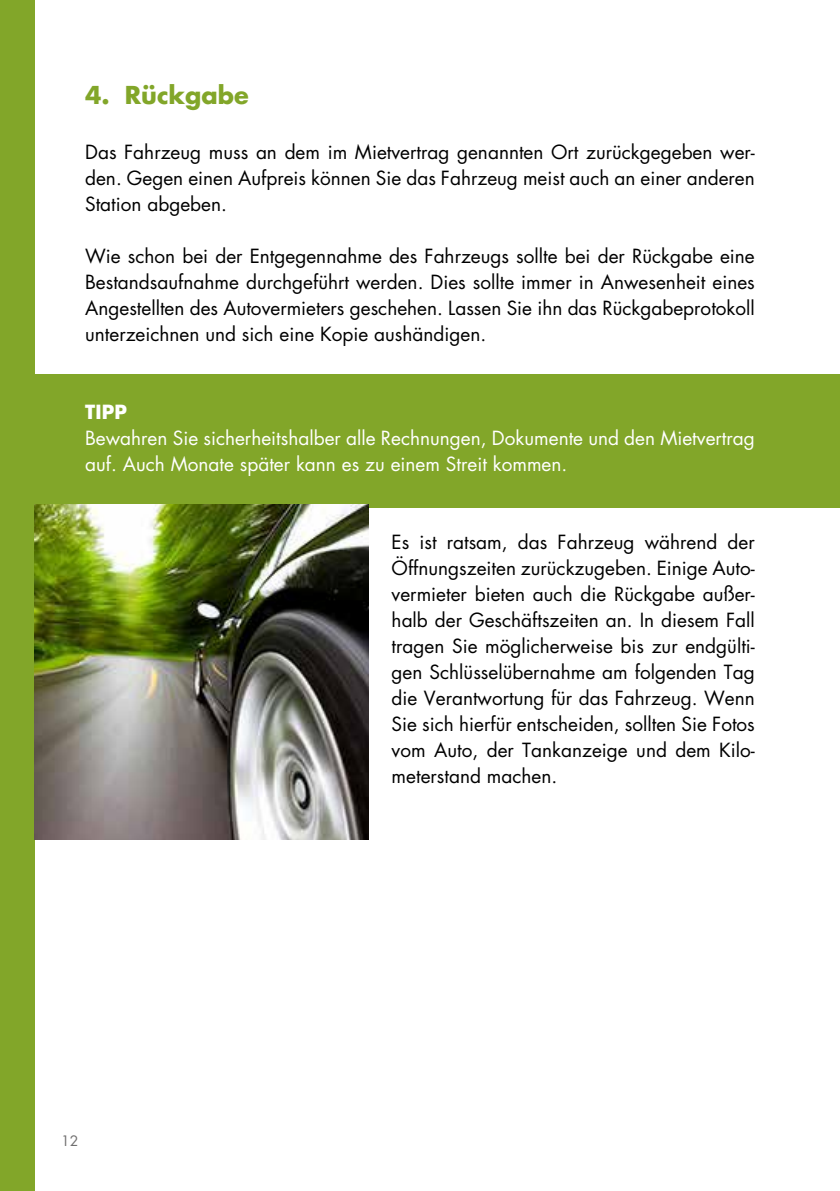
<style>
.page{position:relative;width:840px;height:1191px;background:#fff}
.page>*{position:absolute;margin:0;border:0;box-sizing:border-box;transform-origin:0 0}
.t1{font:700 24px "Futura";color:#82a629}
.t2{font:19px/26px "Futura";color:#000;text-align:justify}
.t3{font:19px/26px "Futura";color:#fff}
.t4{font:700 19px "Futura";color:#fff}
.t5{font:14px "Futura";color:#706f6f}
</style>
<div class="page">
<div style="left:0;top:374px;width:839px;height:133px;background:#82a629"></div>
<div style="left:0;top:0;width:34px;height:1191px;background:#82a629"></div>
<img style="left:34px;top:505px;width:335px;height:334px">
<p class="t1" style="left:85px;top:79px;width:165px">4. Rückgabe</p>
<p class="t2" style="left:85px;top:139px;width:670px">Das Fahrzeug muss an dem im Mietvertrag genannten Ort zurückgegeben wer&shy;den. Gegen einen Aufpreis können Sie das Fahrzeug meist auch an einer anderen Station abgeben.</p>
<p class="t2" style="left:85px;top:243px;width:670px">Wie schon bei der Entgegennahme des Fahrzeugs sollte bei der Rückgabe eine Bestandsaufnahme durchgeführt werden. Dies sollte immer in Anwesenheit eines Angestellten des Autovermieters geschehen. Lassen Sie ihn das Rückgabeprotokoll unterzeichnen und sich eine Kopie aushändigen.</p>
<p class="t4" style="left:85px;top:399px;width:43px">TIPP</p>
<p class="t3" style="left:85px;top:425px;width:670px">Bewahren Sie sicherheitshalber alle Rechnungen, Dokumente und den Mietvertrag auf. Auch Monate später kann es zu einem Streit kommen.</p>
<p class="t5" style="left:61px;top:1130px;width:19px">12</p>
<p class="t2" style="left:391px;top:529px;width:364px">Es ist ratsam, das Fahrzeug während der Öffnungszeiten zurückzugeben. Einige Auto&shy;vermieter bieten auch die Rückgabe außer&shy;halb der Geschäftszeiten an. In diesem Fall tragen Sie möglicherweise bis zur endgülti&shy;gen Schlüsselübernahme am folgenden Tag die Verantwortung für das Fahrzeug. Wenn Sie sich hierfür entscheiden, sollten Sie Fotos vom Auto, der Tankanzeige und dem Kilo&shy;meterstand machen.</p>
</div>
